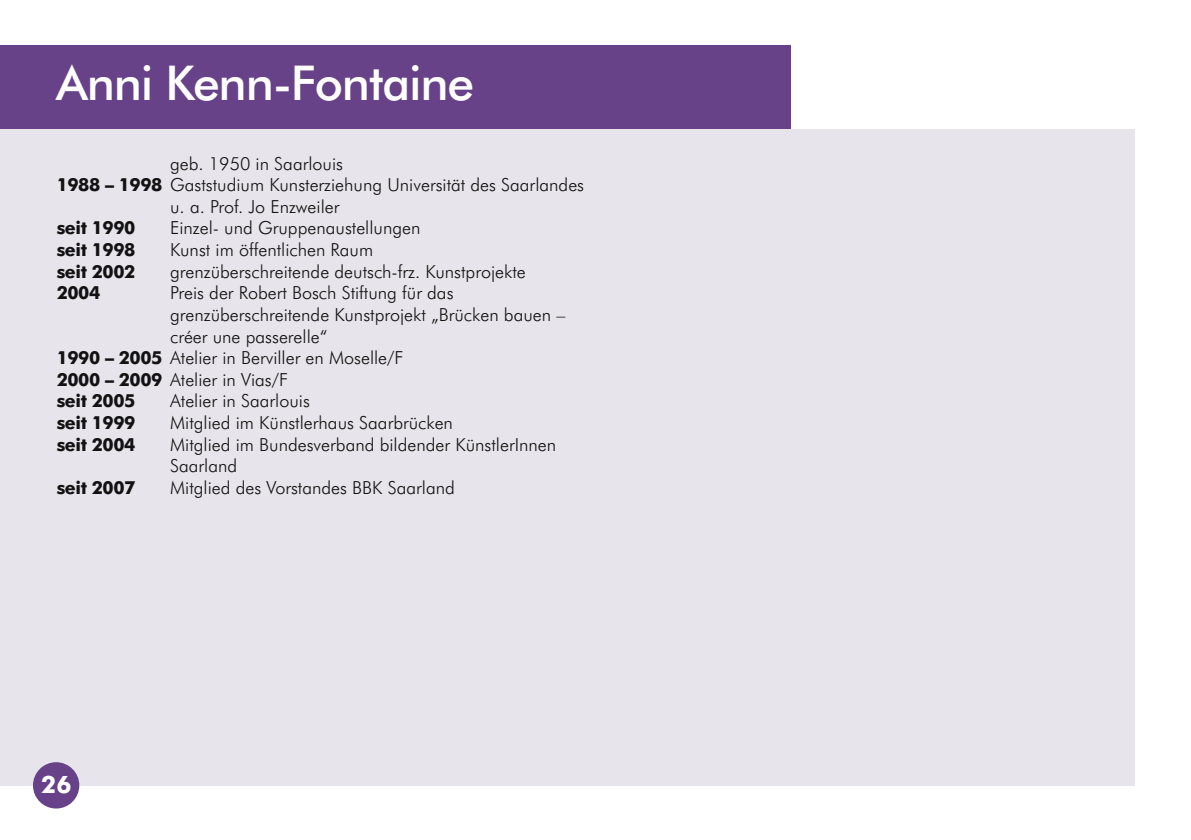
<style>
.page{position:relative;width:1191px;height:840px;background:#fff}
.page>*{position:absolute;margin:0;border:0;box-sizing:border-box;transform-origin:0 0}
.t1{font:500 48px "Futura BT";letter-spacing:-.025em;color:#fff}
.t2{font:700 24px "Futura BT";color:#fff}
.t3{font:300 18px/21.6px "Futura BT";color:#121212}
.t4{font:700 18px "Futura BT";letter-spacing:-.025em;color:#121212}
.s1{font-weight:700}
</style>
<div class="page">
<div style="left:0;top:129px;width:1134px;height:655px;background:#e8e4ec"></div>
<div style="left:0;top:45px;width:790px;height:84px;background:#674288"></div>
<div style="left:33px;top:761px;width:46px;height:47px;background:#674288;border-radius:50%"></div>
<h1 class="t1" style="left:56px;top:54px;width:419px">Anni Kenn-Fontaine</h1>
<p class="t3" style="left:170px;top:152px;width:174px">geb. 1950 in Saarlouis</p>
<p class="t3" style="left:57px;top:174px;width:529px"><span class="s1">1988 – 1998</span> Gaststudium Kunsterziehung Universität des Saarlandes</p>
<p class="t3" style="left:170px;top:195px;width:171px">u. a. Prof. Jo Enzweiler</p>
<p class="t4" style="left:57px;top:217px;width:80px">seit 1990</p>
<p class="t3" style="left:170px;top:217px;width:252px">Einzel- und Gruppenaustellungen</p>
<p class="t4" style="left:57px;top:238px;width:80px">seit 1998</p>
<p class="t3" style="left:170px;top:238px;width:205px">Kunst im öffentlichen Raum</p>
<p class="t4" style="left:57px;top:260px;width:80px">seit 2002</p>
<p class="t3" style="left:170px;top:260px;width:357px">grenzüberschreitende deutsch-frz. Kunstprojekte</p>
<p class="t4" style="left:57px;top:282px;width:45px">2004</p>
<p class="t3" style="left:170px;top:282px;width:285px">Preis der Robert Bosch Stiftung für das</p>
<p class="t3" style="left:170px;top:303px;width:397px">grenzüberschreitende Kunstprojekt „Brücken bauen –</p>
<p class="t3" style="left:170px;top:325px;width:159px">créer une passerelle“</p>
<p class="t3" style="left:57px;top:346px;width:348px"><span class="s1">1990 – 2005</span> Atelier in Berviller en Moselle/F</p>
<p class="t3" style="left:57px;top:368px;width:233px"><span class="s1">2000 – 2009</span> Atelier in Vias/F</p>
<p class="t4" style="left:57px;top:390px;width:80px">seit 2005</p>
<p class="t3" style="left:170px;top:390px;width:141px">Atelier in Saarlouis</p>
<p class="t4" style="left:57px;top:411px;width:80px">seit 1999</p>
<p class="t3" style="left:170px;top:411px;width:284px">Mitglied im Künstlerhaus Saarbrücken</p>
<p class="t4" style="left:57px;top:433px;width:80px">seit 2004</p>
<p class="t3" style="left:170px;top:433px;width:387px">Mitglied im Bundesverband bildender KünstlerInnen<br>Saarland</p>
<p class="t4" style="left:57px;top:476px;width:80px">seit 2007</p>
<p class="t3" style="left:170px;top:476px;width:286px">Mitglied des Vorstandes BBK Saarland</p>
<h2 class="t2" style="left:41px;top:769px;width:31px">26</h2>
</div>
